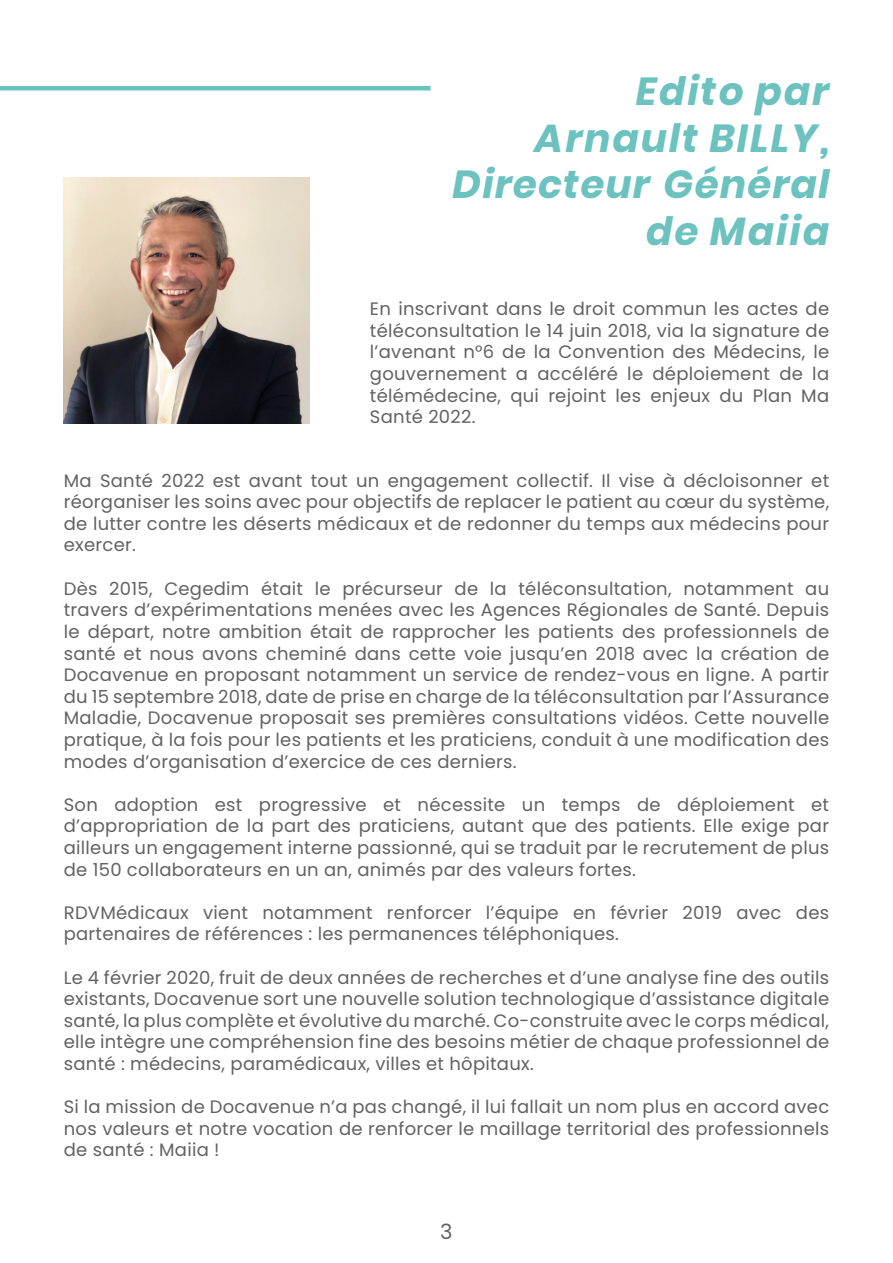
<style>
.page{position:relative;width:893px;height:1263px;background:#fff}
.page>*{position:absolute;margin:0;border:0;box-sizing:border-box;transform-origin:0 0}
.t1{font:italic 700 39px "Poppins";letter-spacing:.05em;color:#6bc2bf}
.t2{font:italic 700 39px "Poppins";letter-spacing:.03em;color:#6bc2bf}
.t3{font:21px "Poppins";color:#626262}
.t4{font:18px/21.6px "Poppins";letter-spacing:.015em;color:#626262;text-align:justify}
</style>
<div class="page">
<img style="left:64px;top:178px;width:246px;height:245px">
<hr style="left:0;top:86px;width:431px;height:4px;background:#6bc2bf">
<p class="t1" style="left:636px;top:68px;width:194px">Edito par</p>
<p class="t1" style="left:535px;top:115px;width:296px">Arnault BILLY,</p>
<p class="t2" style="left:453px;top:162px;width:378px">Directeur Général</p>
<p class="t1" style="left:646px;top:209px;width:185px">de Maiia</p>
<p class="t4" style="left:370px;top:298px;width:461px">En inscrivant dans le droit commun les actes de téléconsultation le 14 juin 2018, via la signature de l’avenant n°6 de la Convention des Médecins, le gouvernement a accéléré le déploiement de la télémédecine, qui rejoint les enjeux du Plan Ma Santé 2022.</p>
<p class="t4" style="left:64px;top:470px;width:767px">Ma Santé 2022 est avant tout un engagement collectif. Il vise à décloisonner et réorganiser les soins avec pour objectifs de replacer le patient au cœur du système, de lutter contre les déserts médicaux et de redonner du temps aux médecins pour exercer.</p>
<p class="t4" style="left:64px;top:578px;width:767px">Dès 2015, Cegedim était le précurseur de la téléconsultation, notamment au travers d’expérimentations menées avec les Agences Régionales de Santé. Depuis le départ, notre ambition était de rapprocher les patients des professionnels de santé et nous avons cheminé dans cette voie jusqu’en 2018 avec la création de Docavenue en proposant notamment un service de rendez-vous en ligne. A partir du 15 septembre 2018, date de prise en charge de la téléconsultation par l’Assurance Maladie, Docavenue proposait ses premières consultations vidéos. Cette nouvelle pratique, à la fois pour les patients et les praticiens, conduit à une modification des modes d’organisation d’exercice de ces derniers.</p>
<p class="t4" style="left:64px;top:794px;width:767px">Son adoption est progressive et nécessite un temps de déploiement et d’appropriation de la part des praticiens, autant que des patients. Elle exige par ailleurs un engagement interne passionné, qui se traduit par le recrutement de plus de 150 collaborateurs en un an, animés par des valeurs fortes.</p>
<p class="t4" style="left:64px;top:902px;width:767px">RDVMédicaux vient notamment renforcer l’équipe en février 2019 avec des partenaires de références : les permanences téléphoniques.</p>
<p class="t4" style="left:64px;top:966px;width:767px">Le 4 février 2020, fruit de deux années de recherches et d’une analyse fine des outils existants, Docavenue sort une nouvelle solution technologique d’assistance digitale santé, la plus complète et évolutive du marché. Co-construite avec le corps médical, elle intègre une compréhension fine des besoins métier de chaque professionnel de santé : médecins, paramédicaux, villes et hôpitaux.</p>
<p class="t4" style="left:64px;top:1096px;width:767px">Si la mission de Docavenue n’a pas changé, il lui fallait un nom plus en accord avec nos valeurs et notre vocation de renforcer le maillage territorial des professionnels de santé : Maiia !</p>
<p class="t3" style="left:440px;top:1220px;width:14px">3</p>
</div>
